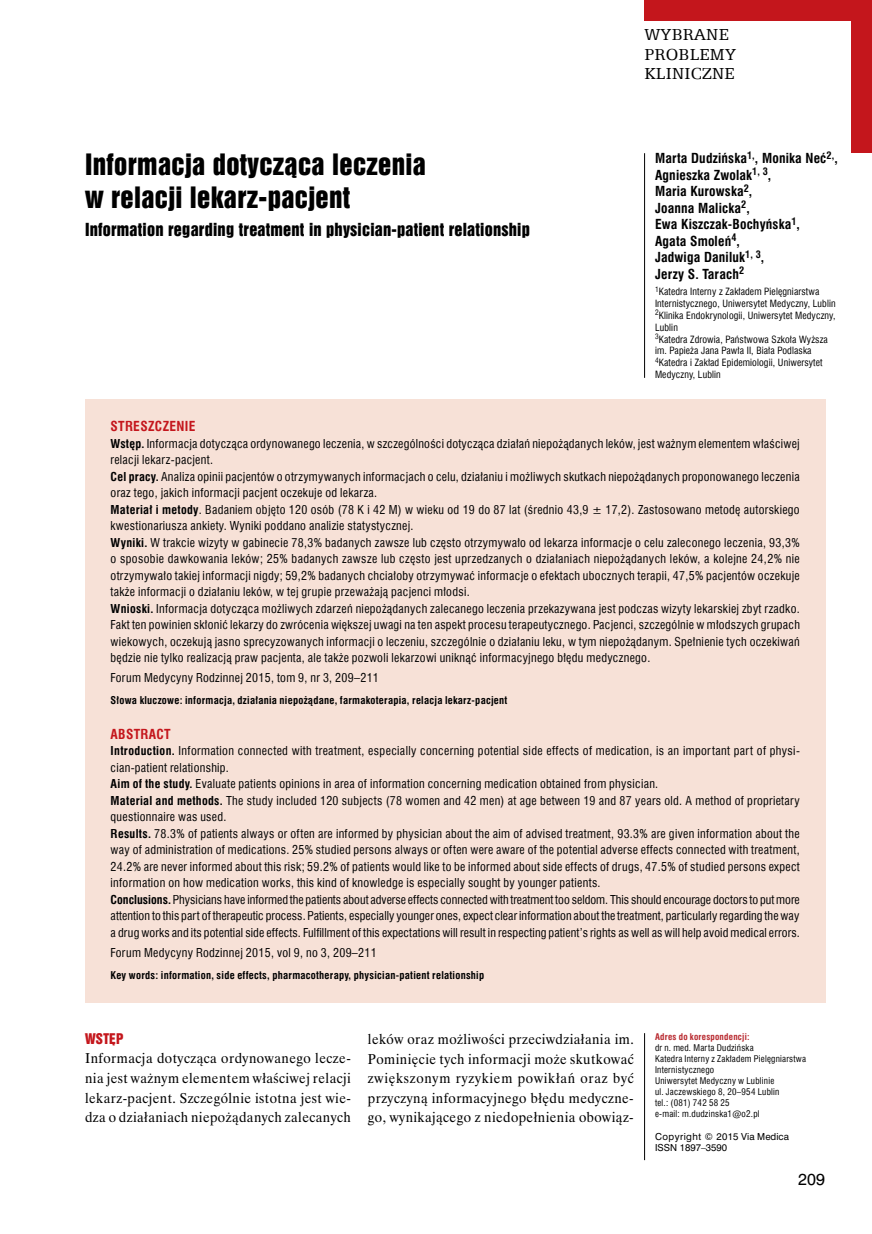
<style>
.page{position:relative;width:872px;height:1234px;background:#fff}
.page>*{position:absolute;margin:0;border:0;box-sizing:border-box;transform-origin:0 0}
.t1{font:27px/33px "Swis 921 EU";letter-spacing:.01em;color:#000}
.t2{font:18px/19.5px "Egyptian 505 EU";letter-spacing:.015em;color:#000}
.t3{font:16.5px "Swis 921 EU";letter-spacing:.01em;color:#000}
.t4{font:15px "Swis 721 PL";color:#000}
.t5{font:14.25px/19.5px "Time Ibis EE";letter-spacing:.03em;color:#000;text-align:justify;scale:.95 1}
.t6{font:700 13.5px/16.5px "Swis 721 Cn EU";letter-spacing:.01em;color:#000}
.t7{font:700 13.5px "Swis 721 Cn EU";letter-spacing:.025em;color:#c4161c}
.t8{font:13.5px "Swis 921 EU";letter-spacing:.025em;color:#c4161c}
.t9{font:12px/16.5px "Swis 721 Cn EU";letter-spacing:.025em;color:#000}
.t10{font:700 10.5px "Swis 721 Cn EU";letter-spacing:.025em;color:#000}
.t11{font:9.75px/11.9px "Swis 721 Cn EU";letter-spacing:.01em;color:#000}
.t12{font:9px/11.1px "Swis 721 Cn EU";letter-spacing:.025em;color:#000}
.t13{font:9px/10.8px "Swis 721 PL";color:#000}
.t14{font:700 9px "Swis 721 Cn EU";letter-spacing:.025em;color:#b8292f}
.s1{font-weight:700}
</style>
<div class="page">
<hr style="left:644px;top:153px;width:1px;height:1006px;background:#000">
<div style="left:644px;top:0;width:228px;height:21px;background:#c4161c"></div>
<div style="left:850px;top:0;width:22px;height:153px;background:#c4161c"></div>
<div style="left:639px;top:378px;width:12px;height:654px;background:#fff"></div>
<div style="left:85px;top:399px;width:740px;height:604px;background:#f7e1d7"></div>
<h1 class="t1" style="left:85px;top:147px;width:342px">Informacja dotycząca leczenia w relacji lekarz-pacjent</h1>
<h3 class="t3" style="left:85px;top:219px;width:446px">Information regarding treatment in physician-patient relationship</h3>
<h2 class="t2" style="left:644px;top:24px;width:93px">WYBRANE<br>PROBLEMY<br>KLINICZNE</h2>
<p class="t6" style="left:655px;top:151px;width:184px">Marta Dudzińska<sup>1,</sup>, Monika Neć<sup>2,</sup>,<br>Agnieszka Zwolak<sup>1,</sup> <sup>3</sup>,<br>Maria Kurowska<sup>2</sup>,<br>Joanna Malicka<sup>2</sup>,<br>Ewa Kiszczak-Bochyńska<sup>1</sup>,<br>Agata Smoleń<sup>4</sup>,<br>Jadwiga Daniluk<sup>1,</sup> <sup>3</sup>,<br>Jerzy S. Tarach<sup>2</sup></p>
<p class="t11" style="left:655px;top:285px;width:182px"><sup>1</sup>Katedra Interny z Zakładem Pielęgniarstwa Internistycznego, Uniwersytet Medyczny, Lublin <sup>2</sup>Klinika Endokrynologii, Uniwersytet Medyczny, Lublin<br><sup>3</sup>Katedra Zdrowia, Państwowa Szkoła Wyższa im. Papieża Jana Pawła II, Biała Podlaska <sup>4</sup>Katedra i Zakład Epidemiologii, Uniwersytet Medyczny, Lublin</p>
<p class="t7" style="left:111px;top:418px;width:86px">STRESZCZENIE</p>
<p class="t9" style="left:111px;top:435px;width:691px"><span class="s1">Wstęp.</span> Informacja dotycząca ordynowanego leczenia, w szczególności dotycząca działań niepożądanych leków, jest ważnym elementem właściwej relacji lekarz-pacjent.<br><span class="s1">Cel pracy.</span> Analiza opinii pacjentów o otrzymywanych informacjach o celu, działaniu i możliwych skutkach niepożądanych proponowanego leczenia oraz tego, jakich informacji pacjent oczekuje od lekarza.<br><span class="s1">Materiał i metody</span>. Badaniem objęto 120 osób (78 K i 42 M) w wieku od 19 do 87 lat (średnio 43,9 ± 17,2). Zastosowano metodę autorskiego kwestionariusza ankiety. Wyniki poddano analizie statystycznej.<br><span class="s1">Wyniki.</span> W trakcie wizyty w gabinecie 78,3% badanych zawsze lub często otrzymywało od lekarza informacje o celu zaleconego leczenia, 93,3% o sposobie dawkowania leków; 25% badanych zawsze lub często jest uprzedzanych o działaniach niepożądanych leków, a kolejne 24,2% nie otrzymywało takiej informacji nigdy; 59,2% badanych chciałoby otrzymywać informacje o efektach ubocznych terapii, 47,5% pacjentów oczekuje także informacji o działaniu leków, w tej grupie przeważają pacjenci młodsi.<br><span class="s1">Wnioski.</span> Informacja dotycząca możliwych zdarzeń niepożądanych zalecanego leczenia przekazywana jest podczas wizyty lekarskiej zbyt rzadko.<br>Fakt ten powinien skłonić lekarzy do zwrócenia większej uwagi na ten aspekt procesu terapeutycznego. Pacjenci, szczególnie w młodszych grupach wiekowych, oczekują jasno sprecyzowanych informacji o leczeniu, szczególnie o działaniu leku, w tym niepożądanym. Spełnienie tych oczekiwań będzie nie tylko realizacją praw pacjenta, ale także pozwoli lekarzowi uniknąć informacyjnego błędu medycznego.</p>
<p class="t9" style="left:111px;top:669px;width:270px">Forum Medycyny Rodzinnej 2015, tom 9, nr 3, 209–211</p>
<p class="t10" style="left:111px;top:694px;width:398px">Słowa kluczowe: informacja, działania niepożądane, farmakoterapia, relacja lekarz-pacjent</p>
<p class="t7" style="left:111px;top:725px;width:62px">ABSTRACT</p>
<p class="t9" style="left:111px;top:742px;width:691px"><span class="s1">Introduction.</span> Information connected with treatment, especially concerning potential side effects of medication, is an important part of physi&shy;cian-patient relationship.<br><span class="s1">Aim of the study.</span> Evaluate patients opinions in area of information concerning medication obtained from physician.<br><span class="s1">Material and methods.</span> The study included 120 subjects (78 women and 42 men) at age between 19 and 87 years old. A method of proprietary questionnaire was used.<br><span class="s1">Results.</span> 78.3% of patients always or often are informed by physician about the aim of advised treatment, 93.3% are given information about the way of administration of medications. 25% studied persons always or often were aware of the potential adverse effects connected with treatment, 24.2% are never informed about this risk; 59.2% of patients would like to be informed about side effects of drugs, 47.5% of studied persons expect information on how medication works, this kind of knowledge is especially sought by younger patients.<br><span class="s1">Conclusions.</span> Physicians have informed the patients about adverse effects connected with treatment too seldom. This should encourage doctors to put more attention to this part of therapeutic process. Patients, especially younger ones, expect clear information about the treatment, particularly regarding the way a drug works and its potential side effects. Fulfillment of this expectations will result in respecting patient’s rights as well as will help avoid medical errors.</p>
<p class="t9" style="left:111px;top:944px;width:268px">Forum Medycyny Rodzinnej 2015, vol 9, no 3, 209–211</p>
<p class="t10" style="left:111px;top:968px;width:375px">Key words: information, side effects, pharmacotherapy, physician-patient relationship</p>
<p class="t8" style="left:85px;top:1029px;width:40px">WSTĘP</p>
<p class="t5" style="left:85px;top:1048px;width:281px">Informacja dotycząca ordynowanego lecze&shy;nia jest ważnym elementem właściwej relacji lekarz-pacjent. Szczególnie istotna jest wie&shy;dza o działaniach niepożądanych zalecanych</p>
<p class="t5" style="left:368px;top:1029px;width:281px">leków oraz możliwości przeciwdziałania im.<br>Pominięcie tych informacji może skutkować zwiększonym ryzykiem powikłań oraz być przyczyną informacyjnego błędu medyczne&shy;go, wynikającego z niedopełnienia obowiąz-</p>
<p class="t14" style="left:655px;top:1030px;width:96px">Adres do korespondencji:</p>
<p class="t12" style="left:655px;top:1041px;width:153px">dr n. med. Marta Dudzińska<br>Katedra Interny z Zakładem Pielęgniarstwa<br>Internistycznego<br>Uniwersytet Medyczny w Lublinie<br>ul. Jaczewskiego 8, 20–954 Lublin<br>tel.: (081) 742 58 25<br>e-mail: m.dudzinska1@o2.pl</p>
<p class="t13" style="left:655px;top:1130px;width:135px">Copyright © 2015 Via Medica<br>ISSN 1897–3590</p>
<p class="t4" style="left:798px;top:1169px;width:29px">209</p>
</div>
